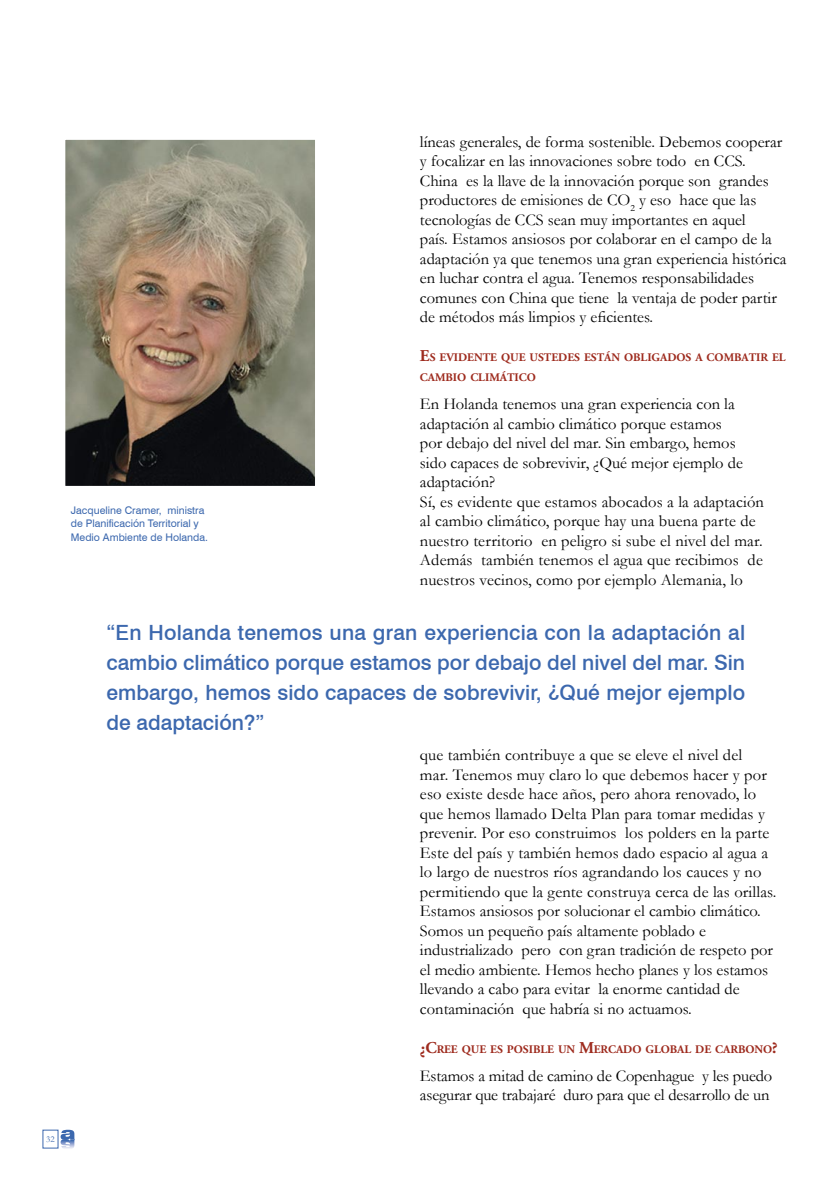
<style>
.page{position:relative;width:830px;height:1191px;background:#fff}
.page>*{position:absolute;margin:0;border:0;box-sizing:border-box;transform-origin:0 0}
.Sumarios{font:500 21px/30px "Swiss 721 BT";color:#3c68ae;text-align:justify}
.Texto_general{font:16.5px/19.5px "Garamond";color:#000}
.Preguntas{font:700 11.55px/19.5px "Adobe Garamond Pro";color:#9e2b1e}
.Pie_de_Fotos{font:10.5px/13.5px "Swiss 721 BT";color:#3c68ae}
.t1{font:9px "Garamond";color:#3c68ae}
.s1{font-size:16.5px}
</style>
<div class="page">
<svg style="left:61px;top:1129px;width:14px;height:20px"></svg>
<img style="left:67px;top:141px;width:246px;height:343px">
<div style="left:64px;top:138px;width:252px;height:349px;border:2px solid #fff"></div>
<p class="t1" style="left:46px;top:1133px;width:10px">32</p>
<p class="Pie_de_Fotos" style="left:71px;top:503px;width:138px">Jacqueline Cramer, ministra de Planificación Territorial y<br>Medio Ambiente de Holanda.</p>
<p class="Texto_general" style="left:420px;top:131px;width:368px">líneas generales, de forma sostenible. Debemos cooperar y focalizar en las innovaciones sobre todo en CCS.<br>China es la llave de la innovación porque son grandes productores de emisiones de CO<sub>2</sub> y eso hace que las tecnologías de CCS sean muy importantes en aquel<br>país. Estamos ansiosos por colaborar en el campo de la adaptación ya que tenemos una gran experiencia histórica en luchar contra el agua. Tenemos responsabilidades comunes con China que tiene la ventaja de poder partir de métodos más limpios y eficientes.</p>
<p class="Preguntas" style="left:420px;top:348px;width:367px"><span class="s1">E</span>S EVIDENTE QUE USTEDES ESTÁN OBLIGADOS A COMBATIR EL<br>CAMBIO CLIMÁTICO</p>
<p class="Texto_general" style="left:420px;top:394px;width:324px">En Holanda tenemos una gran experiencia con la adaptación al cambio climático porque estamos por debajo del nivel del mar. Sin embargo, hemos sido capaces de sobrevivir, ¿Qué mejor ejemplo de adaptación?</p>
<p class="Texto_general" style="left:420px;top:491px;width:345px">Sí, es evidente que estamos abocados a la adaptación al cambio climático, porque hay una buena parte de nuestro territorio en peligro si sube el nivel del mar.<br>Además también tenemos el agua que recibimos de nuestros vecinos, como por ejemplo Alemania, lo</p>
<p class="Sumarios" style="left:106px;top:617px;width:640px">“En Holanda tenemos una gran experiencia con la adaptación al cambio climático porque estamos por debajo del nivel del mar. Sin embargo, hemos sido capaces de sobrevivir, ¿Qué mejor ejemplo de adaptación?”</p>
<p class="Texto_general" style="left:420px;top:745px;width:358px">que también contribuye a que se eleve el nivel del<br>mar. Tenemos muy claro lo que debemos hacer y por eso existe desde hace años, pero ahora renovado, lo que hemos llamado Delta Plan para tomar medidas y prevenir. Por eso construimos los polders en la parte Este del país y también hemos dado espacio al agua a lo largo de nuestros ríos agrandando los cauces y no permitiendo que la gente construya cerca de las orillas.</p>
<p class="Texto_general" style="left:420px;top:901px;width:354px">Estamos ansiosos por solucionar el cambio climático.<br>Somos un pequeño país altamente poblado e industrializado pero con gran tradición de respeto por el medio ambiente. Hemos hecho planes y los estamos llevando a cabo para evitar la enorme cantidad de contaminación que habría si no actuamos.</p>
<p class="Preguntas" style="left:420px;top:1039px;width:359px"><span class="s1">¿C</span>REE QUE ES POSIBLE UN <span class="s1">M</span>ERCADO GLOBAL DE CARBONO<span class="s1">?</span></p>
<p class="Texto_general" style="left:420px;top:1065px;width:354px">Estamos a mitad de camino de Copenhague y les puedo asegurar que trabajaré duro para que el desarrollo de un</p>
</div>
